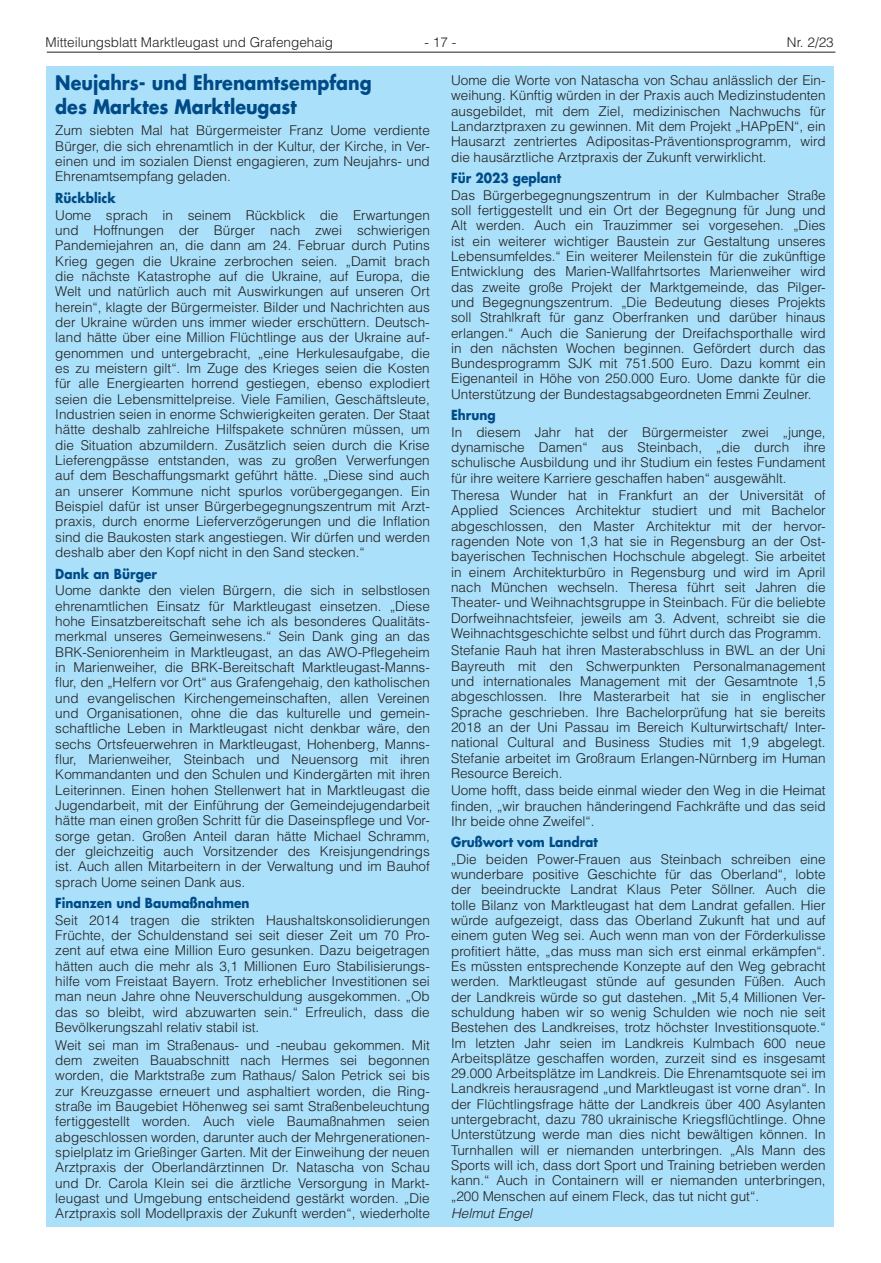
<style>
.page{position:relative;width:881px;height:1263px;background:#fff}
.page>*{position:absolute;margin:0;border:0;box-sizing:border-box;transform-origin:0 0}
.t1{font:700 19.5px/23.7px "Futura LT";color:#004b87;scale:.9 1}
.t2{font:300 13.5px/15.3px "Helvetica LT";color:#231f20;text-align:justify}
.t3{font:700 13.5px "Futura LT";color:#004b87;scale:.9 1}
.t4{font:italic 300 13.5px "Helvetica LT";color:#231f20}
</style>
<div class="page">
<hr style="left:47px;top:52px;width:788px;height:1px;background:#231f20">
<div style="left:47px;top:66px;width:786px;height:1161px;background:#aae0f9"></div>
<p class="t2" style="left:45px;top:34px;width:289px">Mitteilungsblatt Marktleugast und Grafengehaig</p>
<p class="t2" style="left:424px;top:34px;width:33px">- 17 -</p>
<p class="t2" style="left:786px;top:34px;width:48px">Nr. 2/23</p>
<h1 class="t1" style="left:55px;top:71px;width:353px">Neujahrs- und Ehrenamtsempfang des Marktes Marktleugast</h1>
<p class="t2" style="left:55px;top:123px;width:376px">Zum siebten Mal hat Bürgermeister Franz Uome verdiente Bürger, die sich ehrenamtlich in der Kultur, der Kirche, in Ver&shy;einen und im sozialen Dienst engagieren, zum Neujahrs- und Ehrenamtsempfang geladen.</p>
<p class="t3" style="left:55px;top:189px;width:69px">Rückblick</p>
<p class="t2" style="left:55px;top:207px;width:376px">Uome sprach in seinem Rückblick die Erwartungen und Hoffnungen der Bürger nach zwei schwierigen Pandemiejahren an, die dann am 24. Februar durch Putins Krieg gegen die Ukraine zerbrochen seien. „Damit brach die nächste Katastrophe auf die Ukraine, auf Europa, die Welt und natürlich auch mit Auswirkungen auf unseren Ort herein“, klagte der Bürgermeister. Bilder und Nachrichten aus der Ukraine würden uns immer wieder erschüttern. Deutsch&shy;land hätte über eine Million Flüchtlinge aus der Ukraine auf&shy;genommen und untergebracht, „eine Herkulesaufgabe, die es zu meistern gilt“. Im Zuge des Krieges seien die Kosten für alle Energiearten horrend gestiegen, ebenso explodiert seien die Lebensmittelpreise. Viele Familien, Geschäftsleute, Industrien seien in enorme Schwierigkeiten geraten. Der Staat hätte deshalb zahlreiche Hilfspakete schnüren müssen, um die Situation abzumildern. Zusätzlich seien durch die Krise Lieferengpässe entstanden, was zu großen Verwerfungen auf dem Beschaffungsmarkt geführt hätte. „Diese sind auch an unserer Kommune nicht spurlos vorübergegangen. Ein Beispiel dafür ist unser Bürgerbegegnungszentrum mit Arzt&shy;praxis, durch enorme Lieferverzögerungen und die Inflation sind die Baukosten stark angestiegen. Wir dürfen und werden deshalb aber den Kopf nicht in den Sand stecken.“</p>
<p class="t3" style="left:55px;top:565px;width:114px">Dank an Bürger</p>
<p class="t2" style="left:55px;top:583px;width:376px">Uome dankte den vielen Bürgern, die sich in selbstlosen ehrenamtlichen Einsatz für Marktleugast einsetzen. „Diese hohe Einsatzbereitschaft sehe ich als besonderes Qualitäts&shy;merkmal unseres Gemeinwesens.“ Sein Dank ging an das BRK-Seniorenheim in Marktleugast, an das AWO-Pflegeheim in Marienweiher, die BRK-Bereitschaft Marktleugast-Manns&shy;flur, den „Helfern vor Ort“ aus Grafengehaig, den katholischen und evangelischen Kirchengemeinschaften, allen Vereinen und Organisationen, ohne die das kulturelle und gemein&shy;schaftliche Leben in Marktleugast nicht denkbar wäre, den sechs Ortsfeuerwehren in Marktleugast, Hohenberg, Manns&shy;flur, Marienweiher, Steinbach und Neuensorg mit ihren Kommandanten und den Schulen und Kindergärten mit ihren Leiterinnen. Einen hohen Stellenwert hat in Marktleugast die Jugendarbeit, mit der Einführung der Gemeindejugendarbeit hätte man einen großen Schritt für die Daseinspflege und Vor&shy;sorge getan. Großen Anteil daran hätte Michael Schramm, der gleichzeitig auch Vorsitzender des Kreisjungendrings ist. Auch allen Mitarbeitern in der Verwaltung und im Bauhof sprach Uome seinen Dank aus.</p>
<p class="t3" style="left:55px;top:894px;width:217px">Finanzen und Baumaßnahmen</p>
<p class="t2" style="left:55px;top:912px;width:376px">Seit 2014 tragen die strikten Haushaltskonsolidierungen Früchte, der Schuldenstand sei seit dieser Zeit um 70 Pro&shy;zent auf etwa eine Million Euro gesunken. Dazu beigetragen hätten auch die mehr als 3,1 Millionen Euro Stabilisierungs&shy;hilfe vom Freistaat Bayern. Trotz erheblicher Investitionen sei man neun Jahre ohne Neuverschuldung ausgekommen. „Ob das so bleibt, wird abzuwarten sein.“ Erfreulich, dass die Bevölkerungszahl relativ stabil ist.</p>
<p class="t2" style="left:55px;top:1037px;width:376px">Weit sei man im Straßenaus- und -neubau gekommen. Mit dem zweiten Bauabschnitt nach Hermes sei begonnen worden, die Marktstraße zum Rathaus/ Salon Petrick sei bis zur Kreuzgasse erneuert und asphaltiert worden, die Ring&shy;straße im Baugebiet Höhenweg sei samt Straßenbeleuchtung fertiggestellt worden. Auch viele Baumaßnahmen seien abgeschlossen worden, darunter auch der Mehrgenerationen&shy;spielplatz im Grießinger Garten. Mit der Einweihung der neuen Arztpraxis der Oberlandärztinnen Dr. Natascha von Schau und Dr. Carola Klein sei die ärztliche Versorgung in Markt&shy;leugast und Umgebung entscheidend gestärkt worden. „Die Arztpraxis soll Modellpraxis der Zukunft werden“, wiederholte</p>
<p class="t2" style="left:451px;top:73px;width:376px">Uome die Worte von Natascha von Schau anlässlich der Ein&shy;weihung. Künftig würden in der Praxis auch Medizinstudenten ausgebildet, mit dem Ziel, medizinischen Nachwuchs für Landarztpraxen zu gewinnen. Mit dem Projekt „HAPpEN“, ein Hausarzt zentriertes Adipositas-Präventionsprogramm, wird die hausärztliche Arztpraxis der Zukunft verwirklicht.</p>
<p class="t3" style="left:451px;top:169px;width:124px">Für 2023 geplant</p>
<p class="t2" style="left:451px;top:187px;width:376px">Das Bürgerbegegnungszentrum in der Kulmbacher Straße soll fertiggestellt und ein Ort der Begegnung für Jung und Alt werden. Auch ein Trauzimmer sei vorgesehen. „Dies ist ein weiterer wichtiger Baustein zur Gestaltung unseres Lebensumfeldes.“ Ein weiterer Meilenstein für die zukünftige Entwicklung des Marien-Wallfahrtsortes Marienweiher wird das zweite große Projekt der Marktgemeinde, das Pilger&shy;und Begegnungszentrum. „Die Bedeutung dieses Projekts soll Strahlkraft für ganz Oberfranken und darüber hinaus erlangen.“ Auch die Sanierung der Dreifachsporthalle wird in den nächsten Wochen beginnen. Gefördert durch das Bundesprogramm SJK mit 751.500 Euro. Dazu kommt ein Eigenanteil in Höhe von 250.000 Euro. Uome dankte für die Unterstützung der Bundestagsabgeordneten Emmi Zeulner.</p>
<p class="t3" style="left:451px;top:406px;width:51px">Ehrung</p>
<p class="t2" style="left:451px;top:424px;width:376px">In diesem Jahr hat der Bürgermeister zwei „junge, dynamische Damen“ aus Steinbach, „die durch ihre schulische Ausbildung und ihr Studium ein festes Fundament für ihre weitere Karriere geschaffen haben“ ausgewählt.</p>
<p class="t2" style="left:451px;top:487px;width:376px">Theresa Wunder hat in Frankfurt an der Universität of Applied Sciences Architektur studiert und mit Bachelor abgeschlossen, den Master Architektur mit der hervor&shy;ragenden Note von 1,3 hat sie in Regensburg an der Ost&shy;bayerischen Technischen Hochschule abgelegt. Sie arbeitet in einem Architekturbüro in Regensburg und wird im April nach München wechseln. Theresa führt seit Jahren die Theater- und Weihnachtsgruppe in Steinbach. Für die beliebte Dorfweihnachtsfeier, jeweils am 3. Advent, schreibt sie die Weihnachtsgeschichte selbst und führt durch das Programm.</p>
<p class="t2" style="left:451px;top:643px;width:376px">Stefanie Rauh hat ihren Masterabschluss in BWL an der Uni Bayreuth mit den Schwerpunkten Personalmanagement und internationales Management mit der Gesamtnote 1,5 abgeschlossen. Ihre Masterarbeit hat sie in englischer Sprache geschrieben. Ihre Bachelorprüfung hat sie bereits 2018 an der Uni Passau im Bereich Kulturwirtschaft/ Inter&shy;national Cultural and Business Studies mit 1,9 abgelegt.<br>Stefanie arbeitet im Großraum Erlangen-Nürnberg im Human Resource Bereich.</p>
<p class="t2" style="left:451px;top:783px;width:376px">Uome hofft, dass beide einmal wieder den Weg in die Heimat finden, „wir brauchen händeringend Fachkräfte und das seid Ihr beide ohne Zweifel“.</p>
<p class="t3" style="left:451px;top:833px;width:164px">Grußwort vom Landrat</p>
<p class="t2" style="left:451px;top:851px;width:376px">„Die beiden Power-Frauen aus Steinbach schreiben eine wunderbare positive Geschichte für das Oberland“, lobte der beeindruckte Landrat Klaus Peter Söllner. Auch die tolle Bilanz von Marktleugast hat dem Landrat gefallen. Hier würde aufgezeigt, dass das Oberland Zukunft hat und auf einem guten Weg sei. Auch wenn man von der Förderkulisse profitiert hätte, „das muss man sich erst einmal erkämpfen“.<br>Es müssten entsprechende Konzepte auf den Weg gebracht werden. Marktleugast stünde auf gesunden Füßen. Auch der Landkreis würde so gut dastehen. „Mit 5,4 Millionen Ver&shy;schuldung haben wir so wenig Schulden wie noch nie seit Bestehen des Landkreises, trotz höchster Investitionsquote.“ Im letzten Jahr seien im Landkreis Kulmbach 600 neue Arbeitsplätze geschaffen worden, zurzeit sind es insgesamt 29.000 Arbeitsplätze im Landkreis. Die Ehrenamtsquote sei im Landkreis herausragend „und Marktleugast ist vorne dran“. In der Flüchtlingsfrage hätte der Landkreis über 400 Asylanten untergebracht, dazu 780 ukrainische Kriegsflüchtlinge. Ohne Unterstützung werde man dies nicht bewältigen können. In Turnhallen will er niemanden unterbringen. „Als Mann des Sports will ich, dass dort Sport und Training betrieben werden kann.“ Auch in Containern will er niemanden unterbringen, „200 Menschen auf einem Fleck, das tut nicht gut“.</p>
<p class="t4" style="left:451px;top:1205px;width:83px">Helmut Engel</p>
</div>
